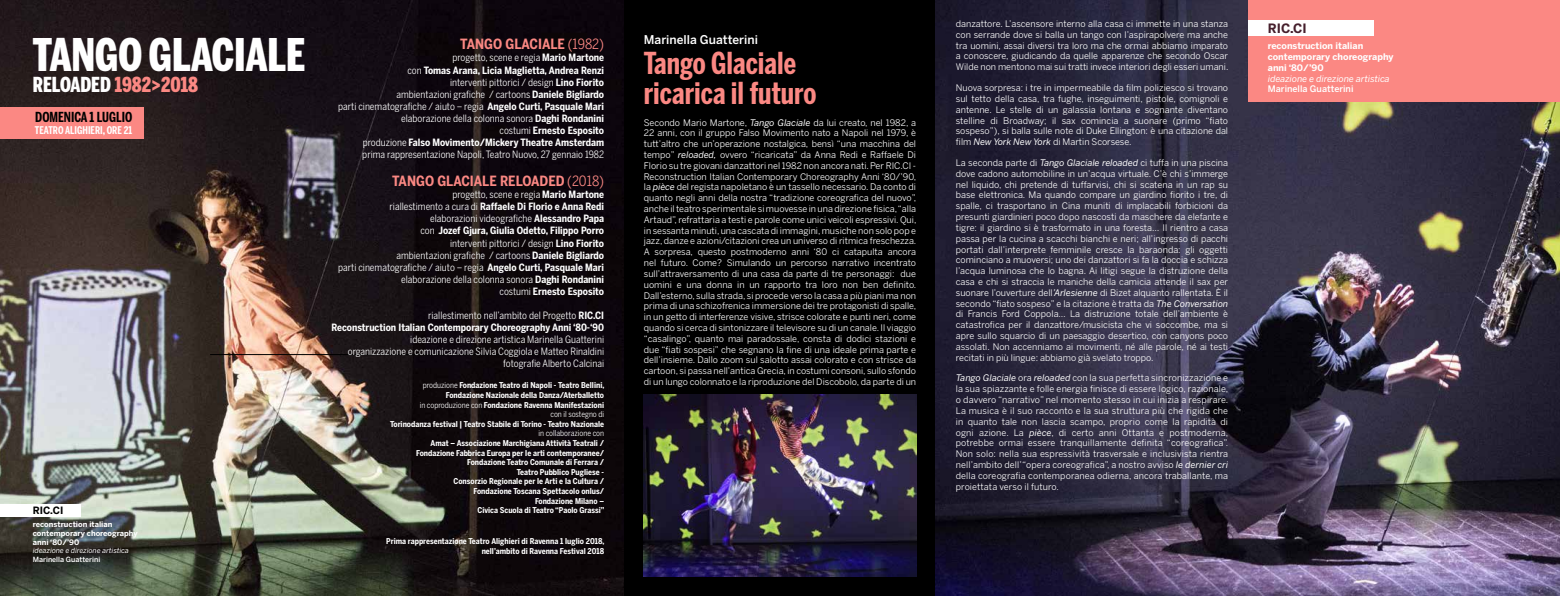
<style>
.page{position:relative;width:1560px;height:596px;background:#fff}
.page>*{position:absolute;margin:0;border:0;box-sizing:border-box;transform-origin:0 0}
.t1{font:900 44.6px "Benton Sans Comp";color:#fff}
.t2{font:700 30px/30px "Benton Sans Comp";color:#fb8883}
.t3{font:900 20.5px "Benton Sans Comp";color:#fb8883}
.t4{font:700 14px "Benton Sans Cond";color:#fb8883}
.t5{font:700 13.7px "Benton Sans Comp";color:#000}
.t6{font:700 12.8px "Benton Sans";color:#451f2c}
.t7{font:500 12px "Benton Sans";color:#fff}
.t8{font:700 10.6px "Benton Sans Comp";color:#fff}
.t9{font:10px/12px "Benton Sans Cond";color:#fff;text-align:right}
.t10{font:700 10px/12px "Benton Sans Cond";color:#fff;text-align:right}
.t11{font:700 10px "Benton Sans";color:#000}
.t12{font:9px/10.8px "Benton Sans";color:#fff;text-align:justify}
.t13{font:700 9px/10.8px "Benton Sans";color:#fff}
.t14{font:italic 9px "Benton Sans";color:#fff}
.t15{font:500 9px "Benton Sans";color:#fff}
.t16{font:700 8px/9.6px "Benton Sans Cond";color:#fff;text-align:right}
.t17{font:8px "Benton Sans Cond";color:#fff}
.t18{font:700 7.5px/9px "Benton Sans";color:#fff}
.t19{font:italic 7.1px "Benton Sans";color:#fff}
.t20{font:500 7.1px "Benton Sans";color:#fff}
.s1{color:#fff}
.s2{font-weight:400}
.s3{font-weight:700}
.s4{font-style:italic}
</style>
<div class="page">
<div style="left:624px;top:0;width:312px;height:595px;background:#000"></div>
<img style="left:935px;top:0;width:624px;height:595px">
<img style="left:0;top:0;width:624px;height:595px">
<div style="left:1247px;top:0;width:312px;height:102px;background:#fb8883"></div>
<hr style="left:210px;top:354px;width:394px;height:1px;background:#000">
<img style="left:643px;top:394px;width:273px;height:181px">
<div style="left:1247px;top:20px;width:126px;height:16px;background:#fff"></div>
<div style="left:0;top:504px;width:80px;height:12px;background:#fff"></div>
<div style="left:0;top:108px;width:143px;height:31px;background:#fb8883"></div>
<h1 class="t1" style="left:33px;top:29px;width:274px">TANGO GLACIALE</h1>
<h3 class="t3" style="left:33px;top:73px;width:167px"><span class="s1">RELOADED</span> 1982&gt;2018</h3>
<h3 class="t5" style="left:35px;top:109px;width:98px">DOMENICA 1 LUGLIO</h3>
<p class="t8" style="left:35px;top:124px;width:99px">TEATRO ALIGHIERI, ORE 21</p>
<p class="t11" style="left:33px;top:504px;width:32px">RIC.CI</p>
<p class="t18" style="left:33px;top:519px;width:106px">reconstruction italian contemporary choreography anni ‘80/’90</p>
<p class="t19" style="left:33px;top:546px;width:97px">ideazione e direzione artistica</p>
<p class="t20" style="left:33px;top:554px;width:69px">Marinella Guatterini</p>
<h3 class="t4" style="left:460px;top:36px;width:145px">TANGO GLACIALE <span class="s2">(1982)</span></h3>
<p class="t9" style="left:338px;top:52px;width:267px">progetto, scene e regia <span class="s3">Mario Martone<br></span>con <span class="s3">Tomas Arana, Licia Maglietta, Andrea Renzi<br></span>interventi pittorici / design <span class="s3">Lino Fiorito<br></span>ambientazioni grafiche / cartoons <span class="s3">Daniele Bigliardo<br></span>parti cinematografiche / aiuto – regia <span class="s3">Angelo Curti, Pasquale Mari </span>elaborazione della colonna sonora <span class="s3">Daghi Rondanini<br></span>costumi <span class="s3">Ernesto Esposito<br></span>produzione <span class="s3">Falso Movimento/Mickery Theatre Amsterdam </span>prima rappresentazione Napoli, Teatro Nuovo, 27 gennaio 1982</p>
<h3 class="t4" style="left:392px;top:173px;width:213px">TANGO GLACIALE RELOADED <span class="s2">(2018)</span></h3>
<p class="t9" style="left:338px;top:189px;width:267px">progetto, scene e regia <span class="s3">Mario Martone<br></span>riallestimento a cura di <span class="s3">Raffaele Di Florio e Anna Redi<br></span>elaborazioni videografiche <span class="s3">Alessandro Papa<br></span>con <span class="s3">Jozef Gjura, Giulia Odetto, Filippo Porro<br></span>interventi pittorici / design <span class="s3">Lino Fiorito<br></span>ambientazioni grafiche / cartoons <span class="s3">Daniele Bigliardo<br></span>parti cinematografiche / aiuto – regia <span class="s3">Angelo Curti, Pasquale Mari </span>elaborazione della colonna sonora <span class="s3">Daghi Rondanini<br></span>costumi <span class="s3">Ernesto Esposito</span></p>
<p class="t10" style="left:331px;top:309px;width:274px"><span class="s2">riallestimento nell’ambito del Progetto</span> RIC.CI<br>Reconstruction Italian Contemporary Choreography Anni ‘80-‘90</p>
<p class="t9" style="left:348px;top:333px;width:258px">ideazione e direzione artistica Marinella Guatterini<br>organizzazione e comunicazione Silvia Coggiola e Matteo Rinaldini fotografie Alberto Calcinai</p>
<p class="t16" style="left:419px;top:380px;width:186px"><span class="s2">produzione</span> Fondazione Teatro di Napoli - Teatro Bellini, Fondazione Nazionale della Danza/Aterballetto<br><span class="s2">in coproduzione con</span> Fondazione Ravenna Manifestazioni <span class="s2">con il sostegno di</span></p>
<p class="t16" style="left:390px;top:418px;width:215px">Torinodanza festival | Teatro Stabile di Torino - Teatro Nazionale</p>
<p class="t17" style="left:538px;top:428px;width:67px">in collaborazione con</p>
<p class="t16" style="left:416px;top:438px;width:190px">Amat – Associazione Marchigiana Attività Teatrali / Fondazione Fabbrica Europa per le arti contemporanee/ Fondazione Teatro Comunale di Ferrara /<br>Teatro Pubblico Pugliese -<br>Consorzio Regionale per le Arti e la Cultura / Fondazione Toscana Spettacolo onlus/<br>Fondazione Milano –<br>Civica Scuola di Teatro “Paolo Grassi”</p>
<p class="t16" style="left:386px;top:536px;width:219px">Prima rappresentazione Teatro Alighieri di Ravenna 1 luglio 2018, nell’ambito di Ravenna Festival 2018</p>
<h3 class="t7" style="left:643px;top:32px;width:116px">Marinella Guatterini</h3>
<h2 class="t2" style="left:643px;top:48px;width:174px">Tango Glaciale ricarica il futuro</h2>
<p class="t12" style="left:643px;top:117px;width:274px">Secondo Mario Martone, <span class="s4">Tango Glaciale</span> da lui creato, nel 1982, a 22 anni, con il gruppo Falso Movimento nato a Napoli nel 1979, è tutt’altro che un’operazione nostalgica, bensì “una macchina del tempo” <span class="s4">reloaded,</span> ovvero “ricaricata” da Anna Redi e Raffaele Di Florio su tre giovani danzattori nel 1982 non ancora nati. Per RIC.CI - Reconstruction Italian Contemporary Choreography Anni ‘80/’90, la <span class="s4">pièce</span> del regista napoletano è un tassello necessario. Da conto di quanto negli anni della nostra “tradizione coreografica del nuovo”, anche il teatro sperimentale si muovesse in una direzione fisica, “alla Artaud”, refrattaria a testi e parole come unici veicoli espressivi. Qui, in sessanta minuti, una cascata di immagini, musiche non solo pop e jazz, danze e azioni/citazioni crea un universo di ritmica freschezza.<br>A sorpresa, questo postmoderno anni ‘80 ci catapulta ancora nel futuro. Come? Simulando un percorso narrativo incentrato sull’attraversamento di una casa da parte di tre personaggi: due uomini e una donna in un rapporto tra loro non ben definito.<br>Dall’esterno, sulla strada, si procede verso la casa a più piani ma non prima di una schizofrenica immersione dei tre protagonisti di spalle, in un getto di interferenze visive, strisce colorate e punti neri, come quando si cerca di sintonizzare il televisore su di un canale. Il viaggio “casalingo”, quanto mai paradossale, consta di dodici stazioni e due “fiati sospesi” che segnano la fine di una ideale prima parte e dell’insieme. Dallo zoom sul salotto assai colorato e con strisce da cartoon, si passa nell’antica Grecia, in costumi consoni, sullo sfondo di un lungo colonnato e la riproduzione del Discobolo, da parte di un</p>
<p class="t12" style="left:955px;top:18px;width:274px">danzattore. L’ascensore interno alla casa ci immette in una stanza con serrande dove si balla un tango con l’aspirapolvere ma anche tra uomini, assai diversi tra loro ma che ormai abbiamo imparato a conoscere, giudicando da quelle apparenze che secondo Oscar Wilde non mentono mai sui tratti invece interiori degli esseri umani.</p>
<p class="t12" style="left:955px;top:82px;width:274px">Nuova sorpresa: i tre in impermeabile da film poliziesco si trovano sul tetto della casa, tra fughe, inseguimenti, pistole, comignoli e antenne. Le stelle di un galassia lontana e sognante diventano stelline di Broadway; il sax comincia a suonare (primo “fiato sospeso”), si balla sulle note di Duke Ellington: è una citazione dal film <span class="s4">New York New York</span> di Martin Scorsese.</p>
<p class="t12" style="left:955px;top:157px;width:274px">La seconda parte di <span class="s4">Tango Glaciale reloaded</span> ci tuffa in una piscina dove cadono automobiline in un’acqua virtuale. C’è chi s’immerge nel liquido, chi pretende di tuffarvisi, chi si scatena in un rap su base elettronica. Ma quando compare un giardino fiorito i tre, di spalle, ci trasportano in Cina muniti di implacabili forbicioni da presunti giardinieri poco dopo nascosti da maschere da elefante e tigre: il giardino si è trasformato in una foresta… Il rientro a casa passa per la cucina a scacchi bianchi e neri; all’ingresso di pacchi portati dall’interprete femminile cresce la baraonda: gli oggetti cominciano a muoversi; uno dei danzattori si fa la doccia e schizza l’acqua luminosa che lo bagna. Ai litigi segue la distruzione della casa e chi si straccia le maniche della camicia attende il sax per suonare l’ouverture dell<span class="s4">’Arlesienne</span> di Bizet alquanto rallentata. È il secondo “fiato sospeso” e la citazione è tratta da <span class="s4">The Conversation </span>di Francis Ford Coppola… La distruzione totale dell’ambiente è catastrofica per il danzattore/musicista che vi soccombe, ma si apre sullo squarcio di un paesaggio desertico, con canyons poco assolati. Non accenniamo ai movimenti, né alle parole, né ai testi recitati in più lingue: abbiamo già svelato troppo.</p>
<p class="t12" style="left:955px;top:372px;width:274px"><span class="s4">Tango Glaciale</span> ora <span class="s4">reloaded</span> con la sua perfetta sincronizzazione e la sua spiazzante e folle energia finisce di essere logico, razionale, o davvero “narrativo” nel momento stesso in cui inizia a respirare.<br>La musica è il suo racconto e la sua struttura più che rigida che in quanto tale non lascia scampo, proprio come la rapidità di ogni azione. La <span class="s4">pièce</span>, di certo anni Ottanta e postmoderna, potrebbe ormai essere tranquillamente definita “coreografica”.<br>Non solo: nella sua espressività trasversale e inclusivista rientra nell’ambito dell’“opera coreografica”, a nostro avviso <span class="s4">le dernier cri </span>della coreografia contemporanea odierna, ancora traballante, ma proiettata verso il futuro.</p>
<h3 class="t6" style="left:1267px;top:21px;width:40px">RIC.CI</h3>
<p class="t13" style="left:1267px;top:40px;width:127px">reconstruction italian contemporary choreography anni ‘80/’90</p>
<p class="t14" style="left:1267px;top:73px;width:123px">ideazione e direzione artistica</p>
<p class="t15" style="left:1267px;top:84px;width:87px">Marinella Guatterini</p>
</div>
